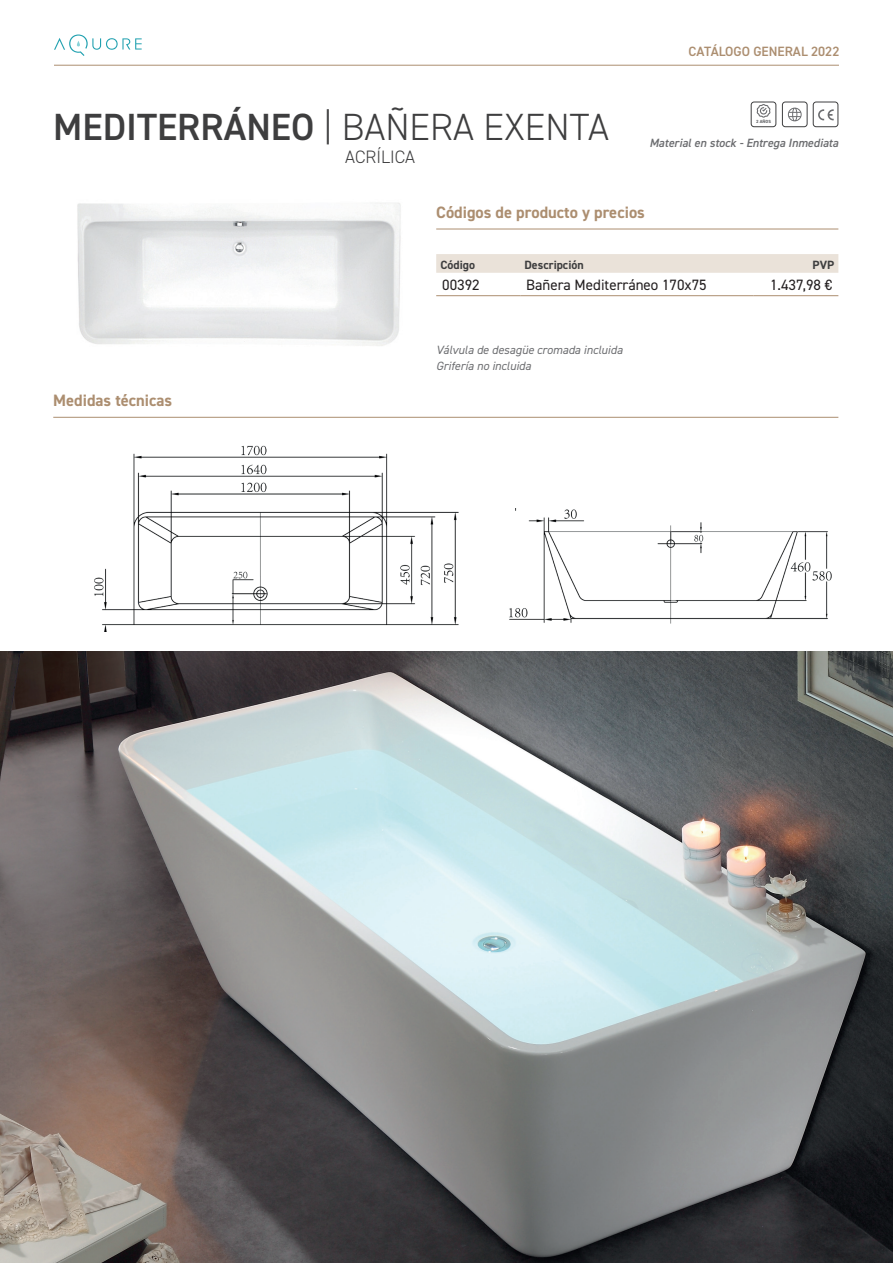
<style>
.page{position:relative;width:893px;height:1263px;background:#fff}
.page>*{position:absolute;margin:0;border:0;box-sizing:border-box;transform-origin:0 0}
.t1{font:300 37.95px "DIN2014";color:#3e3e3f}
.t2{font:300 18px "DIN2014";color:#3e3e3f}
.t3{font:700 16.5px "DIN2014";color:#ac8e70}
.t4{font:15px "DIN2014";color:#231f20}
.t5{font:600 13.5px "DIN2014";color:#ac8e70}
.t6{font:italic 12px/15.8px "DIN2014";color:#6c6d70}
.t7{font:italic 600 12px "DIN2014";color:#6c6d70}
.t8{font:700 12px "DIN2014";color:#3e3e3f}
.t9{font:800 4.5px "DIN2014";color:#6c6d70}
.s1{font-weight:600}
</style>
<div class="page">
<img style="left:0;top:651px;width:893px;height:612px">
<img style="left:77px;top:203px;width:324px;height:143px">
<hr style="left:53px;top:417px;width:785px;height:1px;background:#ac8e70">
<div style="left:436px;top:254px;width:402px;height:19px;background:#eae2d9"></div>
<hr style="left:436px;top:295px;width:84px;height:1px;background:#ac8e70">
<hr style="left:520px;top:295px;width:234px;height:1px;background:#ac8e70">
<hr style="left:754px;top:295px;width:84px;height:1px;background:#ac8e70">
<hr style="left:436px;top:229px;width:402px;height:1px;background:#ac8e70">
<div style="left:813px;top:102px;width:25px;height:25px;border:1px solid #3e3e3f;border-radius:3px"></div>
<div style="left:782px;top:102px;width:25px;height:25px;border:1px solid #3e3e3f;border-radius:3px"></div>
<div style="left:751px;top:102px;width:25px;height:25px;border:1px solid #3e3e3f;border-radius:3px"></div>
<svg style="left:757px;top:104px;width:13px;height:14px"></svg>
<svg style="left:788px;top:108px;width:14px;height:13px"></svg>
<svg style="left:818px;top:109px;width:16px;height:11px"></svg>
<hr style="left:54px;top:65px;width:785px;height:1px;background:#ac8e70">
<svg style="left:54px;top:35px;width:88px;height:21px"></svg>
<img style="left:94px;top:445px;width:423px;height:187px">
<img style="left:477px;top:509px;width:355px;height:123px">
<h1 class="t1" style="left:53px;top:104px;width:557px"><span class="s1">MEDITERRÁNEO</span> | BAÑERA EXENTA</h1>
<h2 class="t2" style="left:345px;top:146px;width:71px">ACRÍLICA</h2>
<p class="t5" style="left:689px;top:42px;width:152px">CATÁLOGO GENERAL 2022</p>
<p class="t9" style="left:756px;top:119px;width:16px">2 AÑOS</p>
<p class="t7" style="left:649px;top:134px;width:190px">Material en stock - Entrega Inmediata</p>
<h3 class="t3" style="left:436px;top:201px;width:210px">Códigos de producto y precios</h3>
<p class="t8" style="left:440px;top:256px;width:36px">Código</p>
<p class="t8" style="left:524px;top:256px;width:61px">Descripción</p>
<p class="t8" style="left:813px;top:256px;width:23px">PVP</p>
<p class="t4" style="left:442px;top:275px;width:39px">00392</p>
<p class="t4" style="left:526px;top:275px;width:182px">Bañera Mediterráneo 170x75</p>
<p class="t4" style="left:770px;top:275px;width:64px">1.437,98 €</p>
<h3 class="t3" style="left:53px;top:390px;width:120px">Medidas técnicas</h3>
<p class="t6" style="left:436px;top:342px;width:188px">Válvula de desagüe cromada incluida<br>Grifería no incluida</p>
</div>
